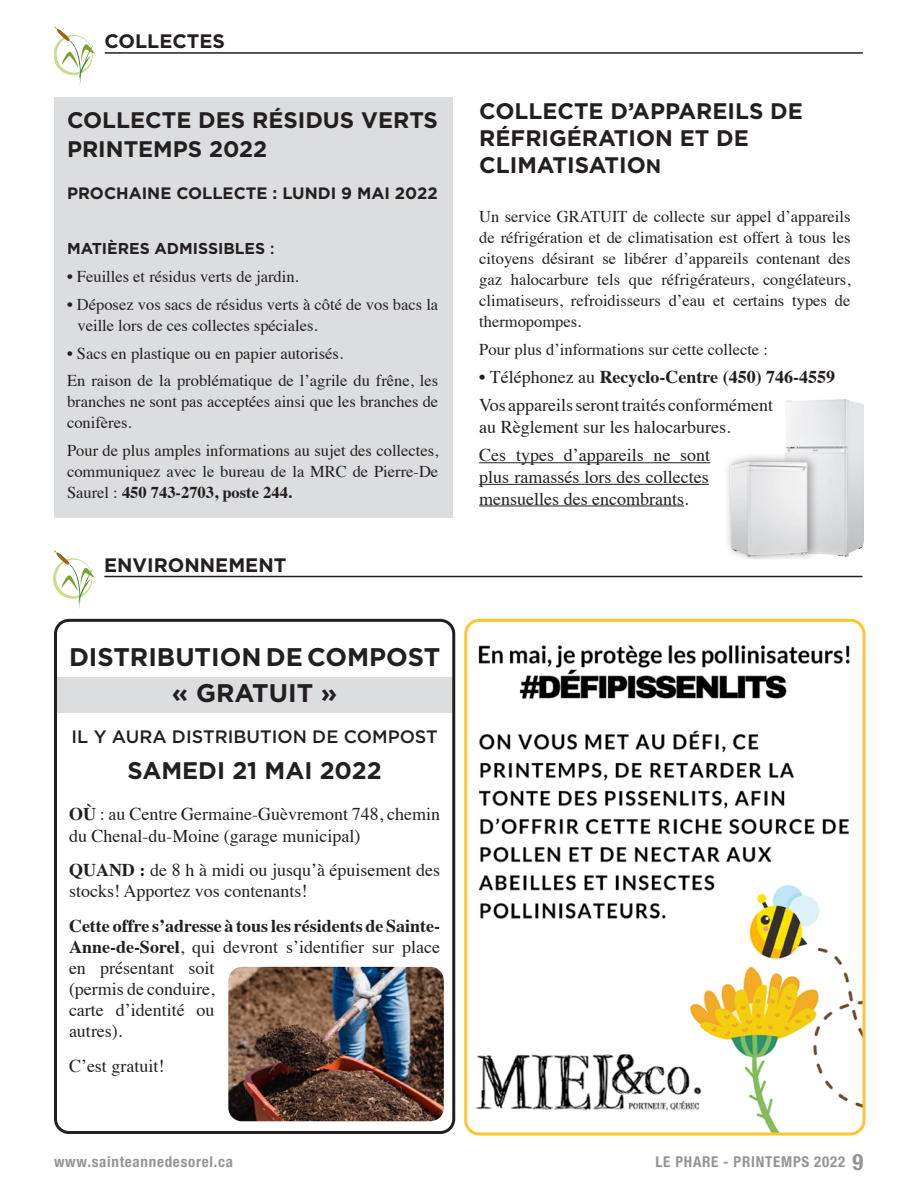
<style>
.page{position:relative;width:918px;height:1188px;background:#fff}
.page>*{position:absolute;margin:0;border:0;box-sizing:border-box;transform-origin:0 0}
.t1{font:700 25.5px/36px "Gotham";color:#231f20;text-align:center}
.t2{font:700 24px "Gotham";color:#231f20}
.t3{font:700 22.5px/27px "Gotham";color:#231f20}
.t4{font:700 19.5px "Gotham";color:#231f20}
.t5{font:18px/21px "Times";color:#231f20}
.t6{font:500 18px "Gotham";color:#231f20}
.t7{font:16.5px/21px "Times";color:#231f20}
.t8{font:700 16.5px "Gotham";color:#231f20}
.t9{font:700 15.75px "Gotham";color:#231f20}
.t10{font:700 condensed 15px "Helvetica Neue";letter-spacing:.05em;color:#939598}
.s1{font-weight:500}
.s2{font-weight:700}
.s3{font-size:19.5px}
.s4{font-size:22.5px}
</style>
<div class="page">
<div style="left:54px;top:677px;width:398px;height:35px;background:#dcdddf"></div>
<div style="left:54px;top:97px;width:398px;height:420px;background:#dcdddf"></div>
<hr style="left:105px;top:52px;width:758px;height:2px;background:#231f20">
<svg style="left:54px;top:26px;width:42px;height:59px"></svg>
<hr style="left:479px;top:462px;width:231px;height:1px;background:#231f20">
<hr style="left:479px;top:484px;width:230px;height:1px;background:#231f20">
<hr style="left:479px;top:506px;width:205px;height:1px;background:#231f20">
<hr style="left:104px;top:576px;width:758px;height:1px;background:#231f20">
<svg style="left:54px;top:550px;width:41px;height:59px"></svg>
<img style="left:468px;top:628px;width:394px;height:504px">
<img style="left:228px;top:967px;width:216px;height:154px">
<div style="left:464px;top:619px;width:402px;height:517px;border:3px solid #ffc52d;border-radius:14px"></div>
<img style="left:727px;top:399px;width:137px;height:160px">
<div style="left:54px;top:619px;width:401px;height:515px;border:3px solid #231f20;border-radius:14px"></div>
<p class="t4" style="left:105px;top:29px;width:122px">COLLECTES</p>
<h3 class="t3" style="left:67px;top:106px;width:372px;line-height:29.2px">COLLECTE DES RÉSIDUS VERTS<br>PRINTEMPS 2022</h3>
<p class="t8" style="left:67px;top:183px;width:372px">PROCHAINE COLLECTE : LUNDI 9 MAI 2022</p>
<p class="t9" style="left:67px;top:239px;width:209px">MATIÈRES ADMISSIBLES <span class="s1">:</span></p>
<p class="t7" style="left:67px;top:265px;width:233px">• Feuilles et résidus verts de jardin.</p>
<p class="t7" style="left:78px;top:292px;width:362px;text-indent:-10px">• Déposez vos sacs de résidus verts à côté de vos bacs la veille lors de ces collectes spéciales.</p>
<p class="t7" style="left:67px;top:338px;width:373px;line-height:27.8px">• Sacs en plastique ou en papier autorisés.<br>En raison de la problématique de l’agrile du frêne, les</p>
<p class="t7" style="left:67px;top:390px;width:373px">branches ne sont pas acceptées ainsi que les branches de conifères.</p>
<p class="t7" style="left:67px;top:439px;width:373px;text-align:justify">Pour de plus amples informations au sujet des collectes, communiquez avec le bureau de la MRC de Pierre-De Saurel : <span class="s2">450 743-2703, poste 244.</span></p>
<p class="t4" style="left:104px;top:553px;width:184px">ENVIRONNEMENT</p>
<h1 class="t1" style="left:69px;top:639px;width:373px">DISTRIBUTION DE COMPOST « GRATUIT »</h1>
<p class="t6" style="left:71px;top:726px;width:368px">IL Y AURA DISTRIBUTION DE COMPOST</p>
<h2 class="t2" style="left:127px;top:755px;width:256px">SAMEDI 21 MAI 2022</h2>
<p class="t5" style="left:69px;top:802px;width:373px;line-height:21.6px"><span class="s2">OÙ</span> : au Centre Germaine-Guèvremont 748, chemin du Chenal-du-Moine (garage municipal)</p>
<p class="t5" style="left:69px;top:858px;width:373px"><span class="s2">QUAND :</span> de 8 h à midi ou jusqu’à épuisement des stocks! Apportez vos contenants!</p>
<p class="t5" style="left:69px;top:914px;width:373px"><span class="s2">Cette offre s’adresse à tous les résidents de Sainte-<br>Anne-de-Sorel</span>, qui devront s’identifier sur place en présentant soit<br>(permis de conduire,<br>carte d’identité ou<br>autres).</p>
<p class="t5" style="left:69px;top:1053px;width:97px">C’est gratuit!</p>
<h3 class="t3" style="left:479px;top:98px;width:325px">COLLECTE D’APPAREILS DE<br>RÉFRIGÉRATION ET DE<br>CLIMATISATIO<span class="s3">N</span></h3>
<p class="t7" style="left:479px;top:205px;width:373px;text-align:justify">Un service GRATUIT de collecte sur appel d’appareils de réfrigération et de climatisation est offert à tous les citoyens désirant se libérer d’appareils contenant des gaz halocarbure tels que réfrigérateurs, congélateurs, climatiseurs, refroidisseurs d’eau et certains types de thermopompes.</p>
<p class="t7" style="left:479px;top:337px;width:290px">Pour plus d’informations sur cette collecte :</p>
<p class="t5" style="left:479px;top:361px;width:358px;line-height:28.3px">• Téléphonez au <span class="s2">Recyclo-Centre (450) 746-4559<br></span>Vos appareils seront traités conformément</p>
<p class="t5" style="left:479px;top:411px;width:253px;line-height:28.3px">au Règlement sur les halocarbures.<br>Ces types d’appareils ne sont</p>
<p class="t5" style="left:479px;top:465px;width:231px;line-height:21.6px">plus ramassés lors des collectes mensuelles des encombrants.</p>
<p class="t10" style="left:54px;top:1152px;width:181px">www.sainteannedesorel.ca</p>
<p class="t10" style="left:656px;top:1152px;width:209px">LE PHARE - PRINTEMPS 2022 <span class="s4">9</span></p>
</div>
